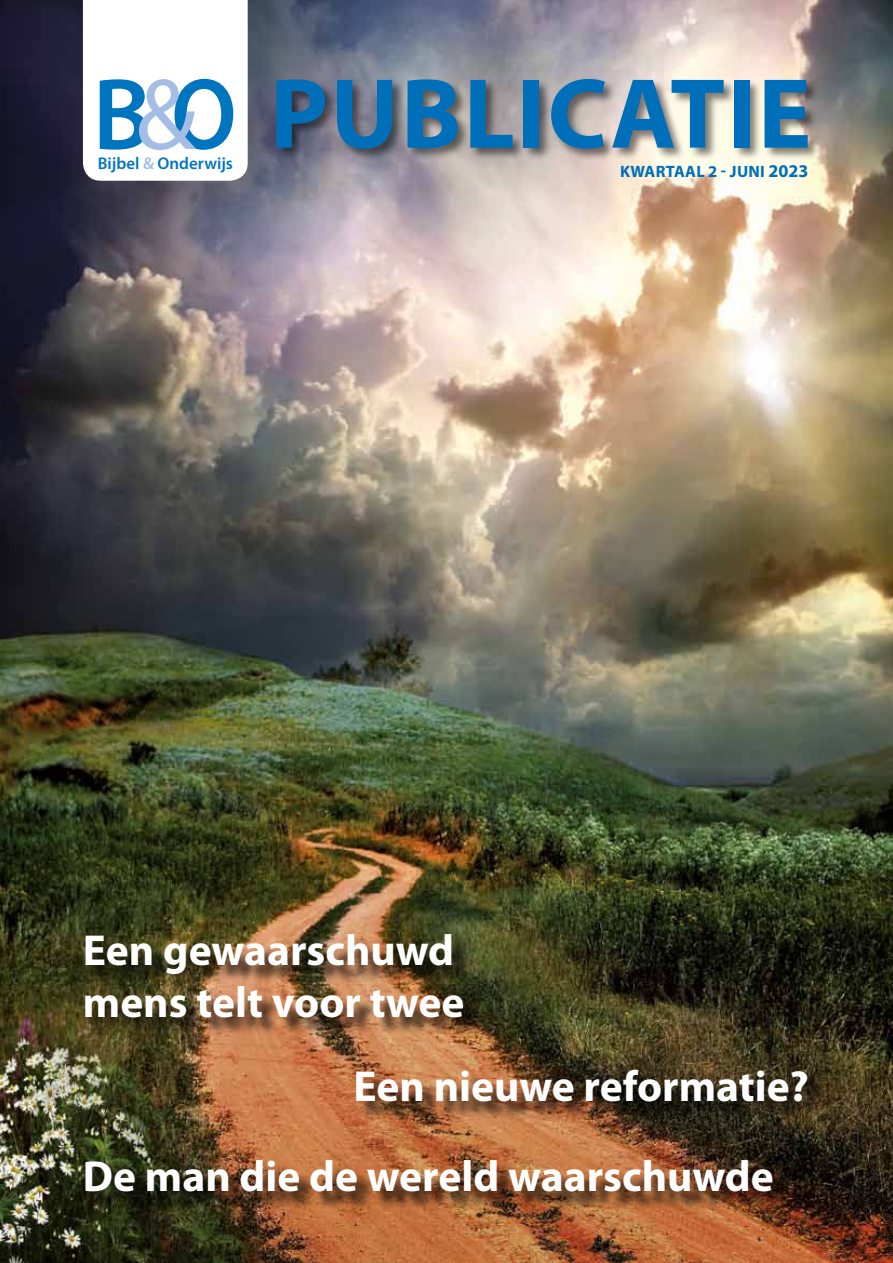
<style>
.page{position:relative;width:893px;height:1263px;background:#fff}
.page>*{position:absolute;margin:0;border:0;box-sizing:border-box;transform-origin:0 0}
.t1{font:700 100.5px "Myriad Pro";letter-spacing:.02em;color:#006fb9}
.t2{font:700 43.5px/52.2px "Myriad Pro";color:#fff}
.t3{font:600 16.95px "Myriad Pro";color:#0075bf}
.t4{font:700 16.5px "Myriad Pro";letter-spacing:.02em;color:#006fb9}
.s1{font-weight:600;font-size:102.45px;color:#0075bf}
.s2{font-weight:400;font-size:101.85px;color:#a4bde4}
.s3{font-weight:600;font-size:101.85px;color:#0075bf}
.s4{font-size:18px}
.s5{color:#a4bde4}
</style>
<div class="page">
<img style="left:0;top:0;width:893px;height:1263px">
<svg style="left:83px;top:0;width:165px;height:181px"></svg>
<div style="left:276px;top:78px;width:545px;height:84px;background:#000;opacity:.5"></div>
<div style="left:88px;top:937px;width:393px;height:99px;background:#000;opacity:.75"></div>
<div style="left:359px;top:1072px;width:467px;height:48px;background:#000;opacity:.75"></div>
<div style="left:88px;top:1163px;width:703px;height:48px;background:#000;opacity:.75"></div>
<h1 class="t1" style="left:92px;top:74px;width:720px"><span class="s1">B</span><span class="s2">&amp;</span><span class="s3">O</span> publicatie</h1>
<p class="t4" style="left:620px;top:165px;width:190px">kwartaal 2 - juni <span class="s4">2023</span></p>
<p class="t3" style="left:98px;top:157px;width:137px">Bijbel <span class="s5">&amp;</span> Onderwijs</p>
<p class="t2" style="left:83px;top:928px;width:383px">een gewaarschuwd mens telt voor twee</p>
<p class="t2" style="left:83px;top:1044px;width:728px;line-height:90.9px;text-indent:270px">een nieuwe reformatie?<br>De man die de wereld waarschuwde</p>
</div>
